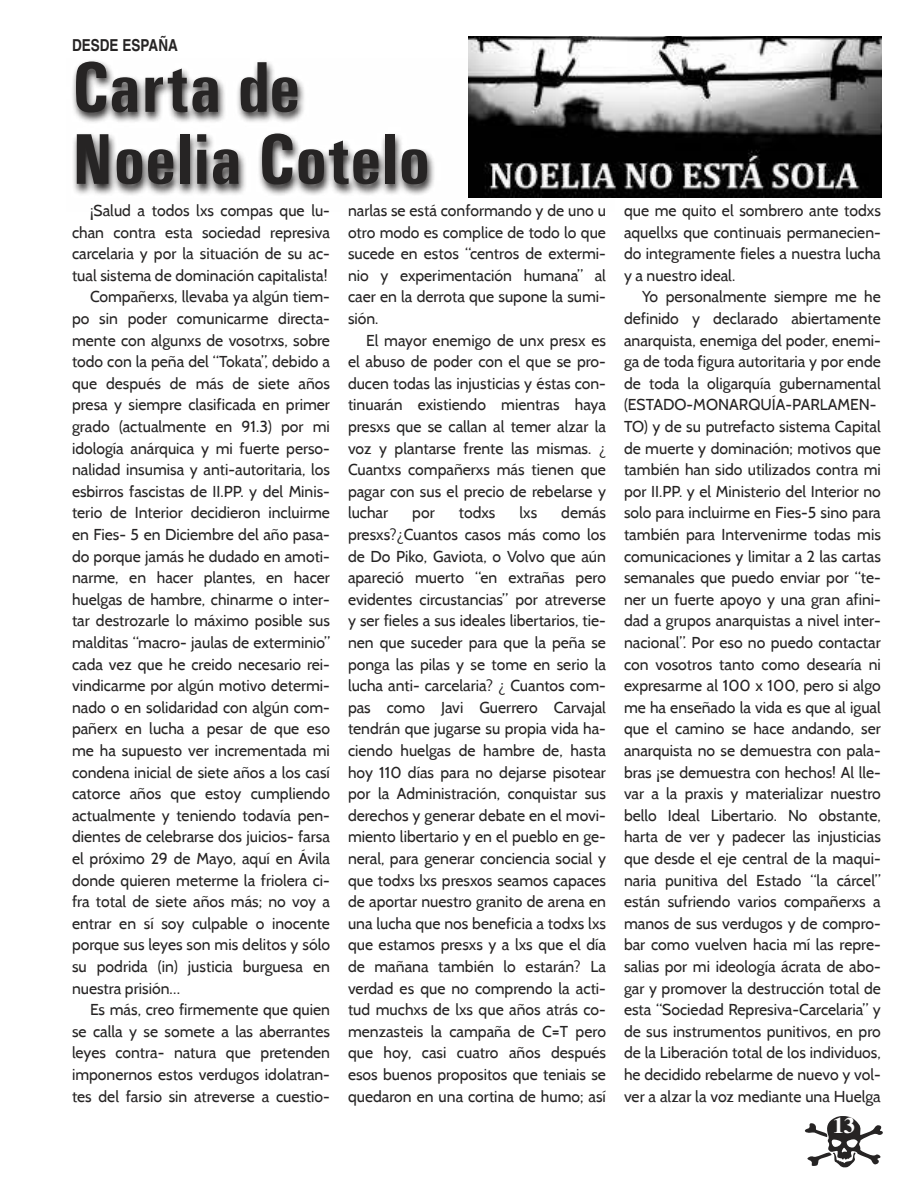
<style>
.page{position:relative;width:918px;height:1188px;background:#fff}
.page>*{position:absolute;margin:0;border:0;box-sizing:border-box;transform-origin:0 0}
.t1{font:700 72px/72px "U001 Con";color:#262424}
.t2{font:500 22.5px "Nimbus Rom No 9 L";color:#fff}
.t3{font:700 condensed 16.5px "Nimbus San L";color:#262424}
.t4{font:15.75px/21.6px "Cabin";color:#262424;text-align:justify}
</style>
<div class="page">
<svg style="left:804px;top:1116px;width:79px;height:51px"></svg>
<img style="left:72px;top:60px;width:543px;height:138px">
<img style="left:468px;top:36px;width:414px;height:161px">
<p class="t3" style="left:72px;top:36px;width:107px">DESDE ESPAÑA</p>
<h1 class="t1" style="left:72px;top:57px;width:360px">Carta de<br>Noelia Cotelo</h1>
<p class="t4" style="left:90px;top:200px;width:242px">¡Salud a todos lxs compas que lu-</p>
<p class="t4" style="left:72px;top:221px;width:260px">chan contra esta sociedad represiva</p>
<p class="t4" style="left:72px;top:243px;width:259px">carcelaria y por la situación de su ac-</p>
<p class="t4" style="left:72px;top:265px;width:257px">tual sistema de dominación capitalista!</p>
<p class="t4" style="left:90px;top:286px;width:242px">Compañerxs, llevaba ya algún tiem-</p>
<p class="t4" style="left:72px;top:308px;width:259px">po sin poder comunicarme directa-</p>
<p class="t4" style="left:72px;top:329px;width:259px">mente con algunxs de vosotrxs, sobre</p>
<p class="t4" style="left:72px;top:351px;width:260px">todo con la peña del “Tokata”, debido a</p>
<p class="t4" style="left:72px;top:373px;width:260px">que después de más de siete años</p>
<p class="t4" style="left:72px;top:394px;width:259px">presa y siempre clasificada en primer</p>
<p class="t4" style="left:72px;top:416px;width:259px">grado (actualmente en 91.3) por mi</p>
<p class="t4" style="left:72px;top:437px;width:259px">idología anárquica y mi fuerte perso-</p>
<p class="t4" style="left:72px;top:459px;width:260px">nalidad insumisa y anti-autoritaria, los</p>
<p class="t4" style="left:72px;top:481px;width:260px">esbirros fascistas de II.PP. y del Minis-</p>
<p class="t4" style="left:72px;top:502px;width:260px">terio de Interior decidieron incluirme</p>
<p class="t4" style="left:72px;top:524px;width:259px">en Fies- 5 en Diciembre del año pasa-</p>
<p class="t4" style="left:72px;top:545px;width:260px">do porque jamás he dudado en amoti-</p>
<p class="t4" style="left:72px;top:567px;width:260px">narme, en hacer plantes, en hacer</p>
<p class="t4" style="left:72px;top:589px;width:260px">huelgas de hambre, chinarme o inter-</p>
<p class="t4" style="left:72px;top:610px;width:259px">tar destrozarle lo máximo posible sus</p>
<p class="t4" style="left:72px;top:632px;width:259px">malditas “macro- jaulas de exterminio”</p>
<p class="t4" style="left:72px;top:653px;width:259px">cada vez que he creido necesario rei-</p>
<p class="t4" style="left:72px;top:675px;width:260px">vindicarme por algún motivo determi-</p>
<p class="t4" style="left:72px;top:697px;width:260px">nado o en solidaridad con algún com-</p>
<p class="t4" style="left:72px;top:718px;width:259px">pañerx en lucha a pesar de que eso</p>
<p class="t4" style="left:72px;top:740px;width:260px">me ha supuesto ver incrementada mi</p>
<p class="t4" style="left:72px;top:761px;width:259px">condena inicial de siete años a los casí</p>
<p class="t4" style="left:72px;top:783px;width:259px">catorce años que estoy cumpliendo</p>
<p class="t4" style="left:72px;top:805px;width:259px">actualmente y teniendo todavía pen-</p>
<p class="t4" style="left:72px;top:826px;width:260px">dientes de celebrarse dos juicios- farsa</p>
<p class="t4" style="left:72px;top:848px;width:260px">el próximo 29 de Mayo, aquí en Ávila</p>
<p class="t4" style="left:72px;top:869px;width:260px">donde quieren meterme la friolera ci-</p>
<p class="t4" style="left:72px;top:891px;width:260px">fra total de siete años más; no voy a</p>
<p class="t4" style="left:72px;top:913px;width:259px">entrar en sí soy culpable o inocente</p>
<p class="t4" style="left:72px;top:934px;width:260px">porque sus leyes son mis delitos y sólo</p>
<p class="t4" style="left:72px;top:956px;width:259px">su podrida (in) justicia burguesa en</p>
<p class="t4" style="left:72px;top:977px;width:110px">nuestra prisión…</p>
<p class="t4" style="left:90px;top:999px;width:242px">Es más, creo firmemente que quien</p>
<p class="t4" style="left:72px;top:1021px;width:259px">se calla y se somete a las aberrantes</p>
<p class="t4" style="left:72px;top:1042px;width:259px">leyes contra- natura que pretenden</p>
<p class="t4" style="left:72px;top:1064px;width:260px">imponernos estos verdugos idolatran-</p>
<p class="t4" style="left:72px;top:1085px;width:259px">tes del farsio sin atreverse a cuestio-</p>
<p class="t4" style="left:348px;top:200px;width:260px">narlas se está conformando y de uno u otro modo es complice de todo lo que sucede en estos “centros de extermi&shy;nio y experimentación humana” al caer en la derrota que supone la sumi&shy;sión.</p>
<p class="t4" style="left:348px;top:329px;width:260px;text-indent:18px">El mayor enemigo de unx presx es el abuso de poder con el que se pro&shy;ducen todas las injusticias y éstas con&shy;tinuarán existiendo mientras haya presxs que se callan al temer alzar la voz y plantarse frente las mismas. ¿ Cuantxs compañerxs más tienen que pagar con sus el precio de rebelarse y luchar</p>
<p class="t4" style="left:348px;top:502px;width:260px;text-indent:213px">demás presxs?¿Cuantos casos más como los de Do Piko, Gaviota, o Volvo que aún apareció muerto “en extrañas pero evidentes circustancias” por atreverse y ser fieles a sus ideales libertarios, tie&shy;nen que suceder para que la peña se ponga las pilas y se tome en serio la lucha anti- carcelaria? ¿ Cuantos com&shy;pas como Javi Guerrero Carvajal tendrán que jugarse su propia vida ha&shy;ciendo huelgas de hambre de, hasta hoy 110 días para no dejarse pisotear por la Administración, conquistar sus derechos y generar debate en el movi&shy;miento libertario y en el pueblo en ge&shy;neral, para generar conciencia social y que todxs lxs presxos seamos capaces de aportar nuestro granito de arena en una lucha que nos beneficia a todxs lxs que estamos presxs y a lxs que el día de mañana también lo estarán? La verdad es que no comprendo la acti&shy;tud muchxs de lxs que años atrás co&shy;menzasteis la campaña de C=T pero que hoy, casi cuatro años después esos buenos propositos que teniais se quedaron en una cortina de humo; así</p>
<p class="t4" style="left:412px;top:502px;width:24px">por</p>
<p class="t4" style="left:459px;top:502px;width:38px">todxs</p>
<p class="t4" style="left:520px;top:502px;width:19px">lxs</p>
<p class="t4" style="left:624px;top:200px;width:258px">que me quito el sombrero ante todxs aquellxs que continuais permanecien&shy;do integramente fieles a nuestra lucha y a nuestro ideal.</p>
<p class="t4" style="left:624px;top:286px;width:258px;text-align:left;text-indent:18px">Yo personalmente siempre me he definido y declarado abiertamente anarquista, enemiga del poder, enemi&shy;ga de toda figura autoritaria y por ende de toda la oligarquía gubernamental (ESTADO-MONARQUÍA-PARLAMEN-TO) y de su putrefacto sistema Capital de muerte y dominación; motivos que también han sido utilizados contra mi por II.PP. y el Ministerio del Interior no solo para incluirme en Fies-5 sino para también para Intervenirme todas mis comunicaciones y limitar a 2 las cartas semanales que puedo enviar por “te&shy;ner un fuerte apoyo y una gran afini&shy;dad a grupos anarquistas a nivel inter&shy;nacional”. Por eso no puedo contactar con vosotros tanto como desearía ni expresarme al 100 x 100, pero si algo me ha enseñado la vida es que al igual que el camino se hace andando, ser anarquista no se demuestra con pala&shy;bras ¡se demuestra con hechos! Al lle&shy;var a la praxis y materializar nuestro bello Ideal Libertario. No obstante, harta de ver y padecer las injusticias que desde el eje central de la maqui&shy;naria punitiva del Estado “la cárcel” están sufriendo varios compañerxs a manos de sus verdugos y de compro&shy;bar como vuelven hacia mí las repre&shy;salias por mi ideología ácrata de abo&shy;gar y promover la destrucción total de esta “Sociedad Represiva-Carcelaria” y de sus instrumentos punitivos, en pro de la Liberación total de los individuos, he decidido rebelarme de nuevo y vol&shy;ver a alzar la voz mediante una Huelga</p>
<h2 class="t2" style="left:833px;top:1112px;width:24px">13</h2>
</div>
